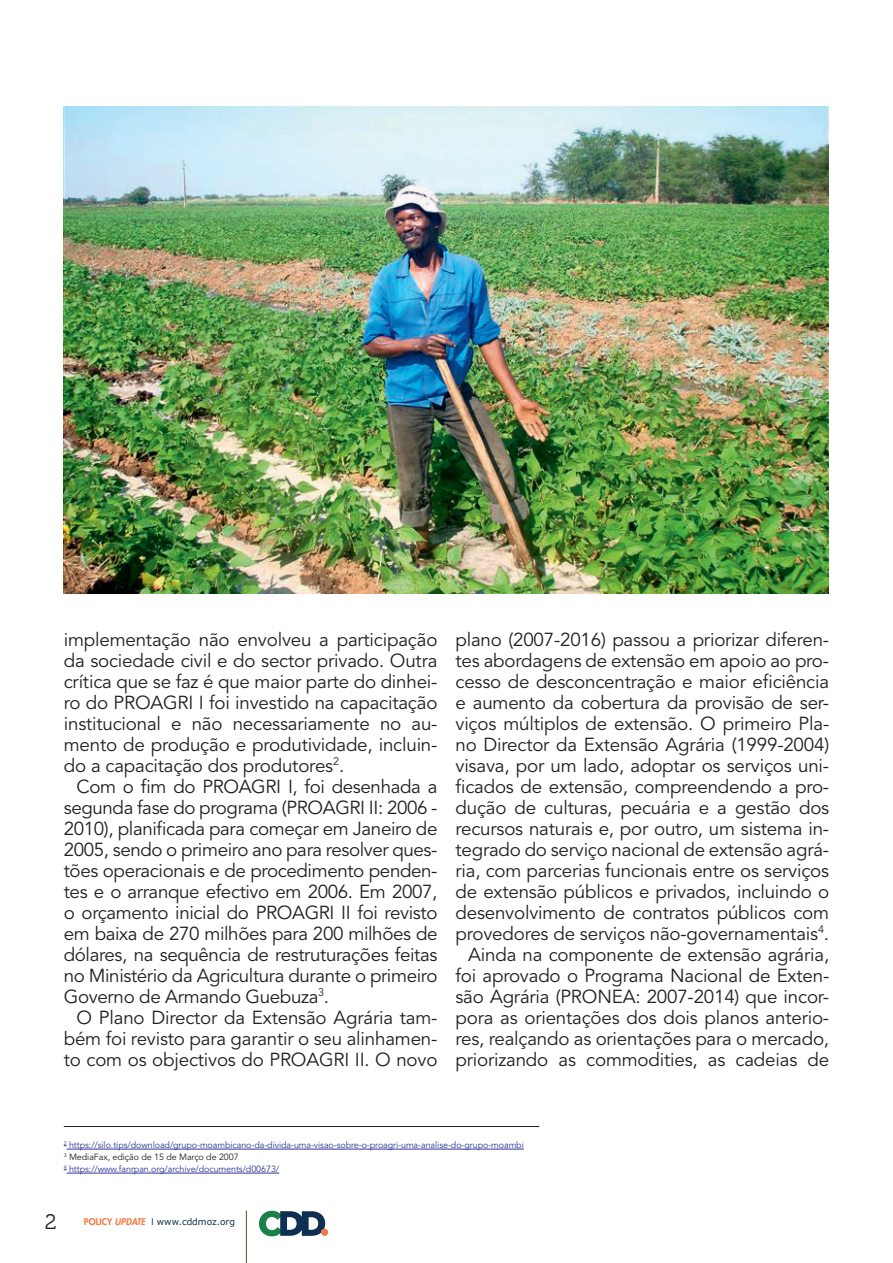
<style>
.page{position:relative;width:893px;height:1263px;background:#fff}
.page>*{position:absolute;margin:0;border:0;box-sizing:border-box;transform-origin:0 0}
.t1{font:21px "Museo 300";color:#231f20}
.t2{font:18.75px/21px "Avenir LT Std";letter-spacing:-.01em;color:#231f20;text-align:justify}
.t3{font:9px/12px "Avenir LT Std";letter-spacing:-.01em;color:#2c3594}
.t4{font:9px "Verdana";color:#102d4e}
.s1{color:#231f20}
.s2{font-family:"Futura LT";font-weight:800;color:#f37841}
.s3{font-family:"Futura LT";font-weight:800;font-style:italic;color:#f37841}
.s4{font-family:"Futura LT"}
</style>
<div class="page">
<hr style="left:246px;top:1211px;width:1px;height:52px;background:#425827">
<svg style="left:259px;top:1211px;width:69px;height:25px"></svg>
<img style="left:64px;top:106px;width:764px;height:487px">
<hr style="left:67px;top:1149px;width:457px;height:1px;background:#2c3594">
<hr style="left:67px;top:1173px;width:212px;height:1px;background:#2c3594">
<hr style="left:64px;top:1126px;width:475px;height:1px;background:#231f20">
<p class="t2" style="left:64px;top:629px;width:375px">implementação não envolveu a participação da sociedade civil e do sector privado. Outra crítica que se faz é que maior parte do dinhei&shy;ro do PROAGRI I foi investido na capacitação institucional e não necessariamente no au&shy;mento de produção e produtividade, incluin&shy;do a capacitação dos produtores<sup>2</sup>.</p>
<p class="t2" style="left:64px;top:776px;width:375px;text-indent:13px">Com o fim do PROAGRI I, foi desenhada a segunda fase do programa (PROAGRI II: 2006 - 2010), planificada para começar em Janeiro de 2005, sendo o primeiro ano para resolver ques&shy;tões operacionais e de procedimento penden&shy;tes e o arranque efectivo em 2006. Em 2007, o orçamento inicial do PROAGRI II foi revisto em baixa de 270 milhões para 200 milhões de dólares, na sequência de restruturações feitas no Ministério da Agricultura durante o primeiro Governo de Armando Guebuza<sup>3</sup>.</p>
<p class="t2" style="left:64px;top:1007px;width:375px;text-indent:13px">O Plano Director da Extensão Agrária tam&shy;bém foi revisto para garantir o seu alinhamen&shy;to com os objectivos do PROAGRI II. O novo</p>
<p class="t2" style="left:455px;top:629px;width:375px;text-align:right">plano (2007-2016) passou a priorizar diferen&shy;tes abordagens de extensão em apoio ao pro&shy;cesso de desconcentração e maior eficiência e aumento da cobertura da provisão de ser&shy;viços múltiplos de extensão. O primeiro Pla&shy;no Director da Extensão Agrária (1999-2004) visava, por um lado, adoptar os serviços uni&shy;ficados de extensão, compreendendo a pro&shy;dução de culturas, pecuária e a gestão dos recursos naturais e, por outro, um sistema in&shy;tegrado do serviço nacional de extensão agrá&shy;ria, com parcerias funcionais entre os serviços de extensão públicos e privados, incluindo o desenvolvimento de contratos públicos com provedores de serviços não-governamentais<sup>4</sup>.<br>Ainda na componente de extensão agrária, foi aprovado o Programa Nacional de Exten&shy;são Agrária (PRONEA: 2007-2014) que incor&shy;pora as orientações dos dois planos anterio&shy;res, realçando as orientações para o mercado, priorizando as commodities, as cadeias de</p>
<p class="t3" style="left:64px;top:1139px;width:462px"><sup>2</sup> https://silo.tips/download/grupo-moambicano-da-divida-uma-visao-sobre-o-proagri-uma-analise-do-grupo-moambi<br><sup>3</sup> <span class="s1">MediaFax, edição de 15 de Março de 2007<br></span><sup>4</sup> https://www.fanrpan.org/archive/documents/d00673/</p>
<p class="t1" style="left:45px;top:1210px;width:13px">2</p>
<p class="t4" style="left:84px;top:1215px;width:153px"><span class="s2">POLICY</span> <span class="s3">UPDATE</span> <span class="s4">I</span> www.cddmoz.org</p>
</div>
